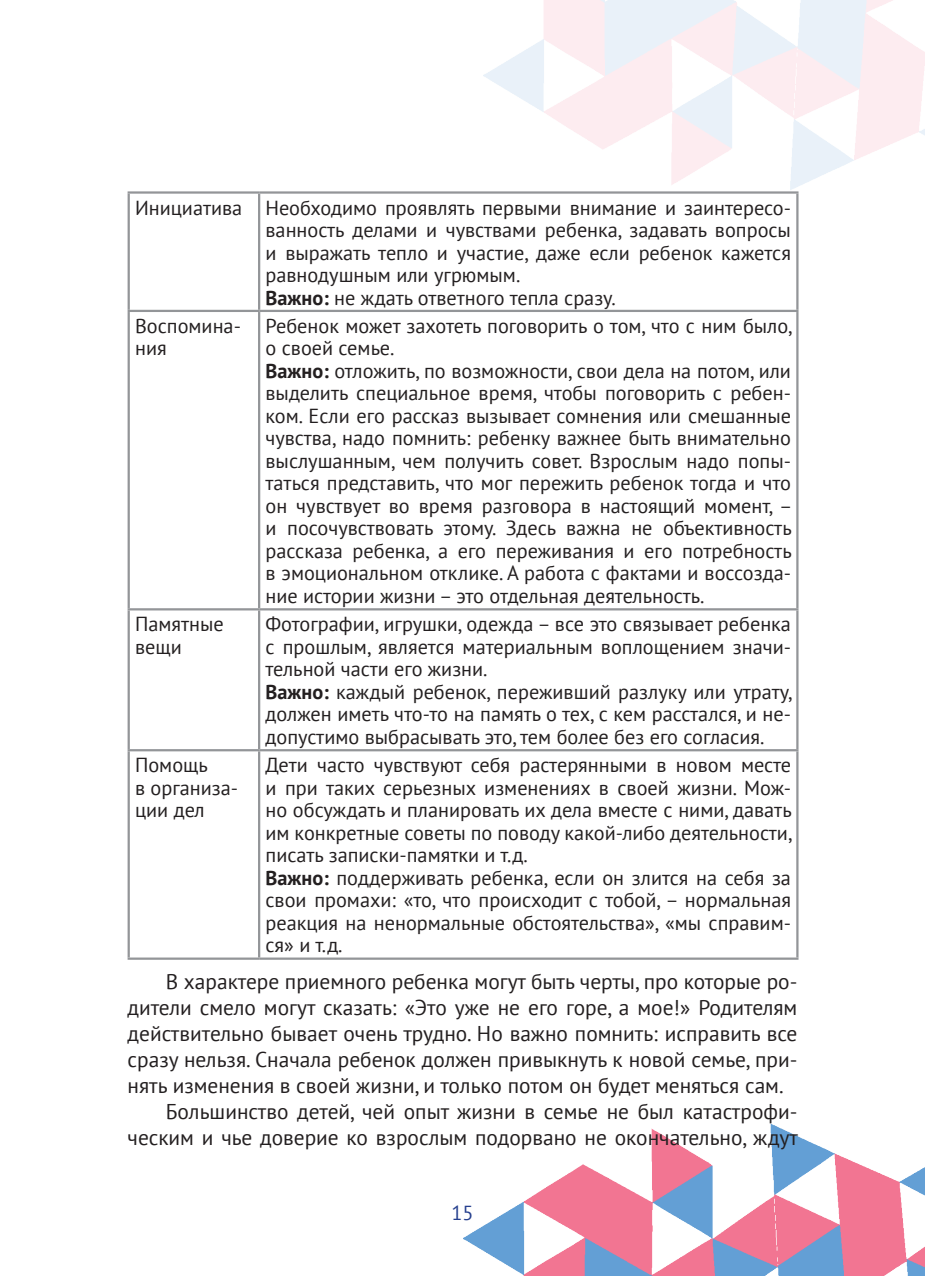
<style>
.page{position:relative;width:925px;height:1276px;background:#fff}
.page>*{position:absolute;margin:0;border:0;box-sizing:border-box;transform-origin:0 0}
.t1{font:21.38px "PT Sans";color:#231f20}
.t2{font:20.25px/22.5px "PT Sans";color:#231f20}
.t3{font:20.25px "PT Sans";color:#253f8e}
.s1{font-weight:700}
</style>
<div class="page">
<img style="left:464px;top:1123px;width:461px;height:153px">
<hr style="left:128px;top:191px;width:131px;height:3px;background:#939598">
<hr style="left:128px;top:194px;width:2px;height:116px;background:#939598">
<hr style="left:259px;top:191px;width:539px;height:3px;background:#939598">
<hr style="left:258px;top:194px;width:2px;height:116px;background:#939598">
<hr style="left:796px;top:194px;width:2px;height:116px;background:#939598">
<hr style="left:128px;top:310px;width:131px;height:2px;background:#939598">
<hr style="left:128px;top:312px;width:2px;height:296px;background:#939598">
<hr style="left:259px;top:310px;width:539px;height:2px;background:#939598">
<hr style="left:258px;top:312px;width:2px;height:296px;background:#939598">
<hr style="left:796px;top:312px;width:2px;height:296px;background:#939598">
<hr style="left:128px;top:608px;width:131px;height:2px;background:#939598">
<hr style="left:128px;top:610px;width:2px;height:139px;background:#939598">
<hr style="left:259px;top:608px;width:539px;height:2px;background:#939598">
<hr style="left:258px;top:610px;width:2px;height:139px;background:#939598">
<hr style="left:796px;top:610px;width:2px;height:139px;background:#939598">
<hr style="left:128px;top:749px;width:131px;height:2px;background:#939598">
<hr style="left:128px;top:751px;width:2px;height:206px;background:#939598">
<hr style="left:259px;top:749px;width:539px;height:2px;background:#939598">
<hr style="left:258px;top:751px;width:2px;height:206px;background:#939598">
<hr style="left:796px;top:751px;width:2px;height:206px;background:#939598">
<hr style="left:128px;top:957px;width:131px;height:2px;background:#939598">
<hr style="left:259px;top:957px;width:539px;height:2px;background:#939598">
<p class="t2" style="left:265px;top:196px;width:527px;text-indent:-130px">Инициатива Необходимо проявлять первыми внимание и заинтересо&shy;ванность делами и чувствами ребенка, задавать вопросы и выражать тепло и участие, даже если ребенок кажется равнодушным или угрюмым.<br><span class="s1">Важно:</span> не ждать ответного тепла сразу.</p>
<p class="t2" style="left:135px;top:314px;width:107px">Воспомина&shy;ния</p>
<p class="t2" style="left:265px;top:314px;width:529px">Ребенок может захотеть поговорить о том, что с ним было, о своей семье.<br><span class="s1">Важно:</span> отложить, по возможности, свои дела на потом, или выделить специальное время, чтобы поговорить с ребен&shy;ком. Если его рассказ вызывает сомнения или смешанные чувства, надо помнить: ребенку важнее быть внимательно выслушанным, чем получить совет. Взрослым надо попы&shy;таться представить, что мог пережить ребенок тогда и что он чувствует во время разговора в настоящий момент, – и посочувствовать этому. Здесь важна не объективность рассказа ребенка, а его переживания и его потребность в эмоциональном отклике. А работа с фактами и воссозда&shy;ние истории жизни – это отдельная деятельность.</p>
<p class="t2" style="left:135px;top:612px;width:90px">Памятные вещи</p>
<p class="t2" style="left:265px;top:612px;width:528px">Фотографии, игрушки, одежда – все это связывает ребенка с прошлым, является материальным воплощением значи&shy;тельной части его жизни.<br><span class="s1">Важно:</span> каждый ребенок, переживший разлуку или утрату, должен иметь что-то на память о тех, с кем расстался, и не&shy;допустимо выбрасывать это, тем более без его согласия.</p>
<p class="t2" style="left:135px;top:753px;width:105px">Помощь<br>в организа&shy;ции дел</p>
<p class="t2" style="left:265px;top:753px;width:528px">Дети часто чувствуют себя растерянными в новом месте и при таких серьезных изменениях в своей жизни. Мож&shy;но обсуждать и планировать их дела вместе с ними, давать им конкретные советы по поводу какой-либо деятельности, писать записки-памятки и т.д.<br><span class="s1">Важно:</span> поддерживать ребенка, если он злится на себя за свои промахи: «то, что происходит с тобой, – нормальная реакция на ненормальные обстоятельства», «мы справим&shy;ся» и т.д.</p>
<p class="t1" style="left:166px;top:968px;width:633px">В характере приемного ребенка могут быть черты, про которые ро-</p>
<p class="t1" style="left:128px;top:994px;width:671px">дители смело могут сказать: «Это уже не его горе, а мое!» Родителям</p>
<p class="t1" style="left:128px;top:1020px;width:671px">действительно бывает очень трудно. Но важно помнить: исправить все</p>
<p class="t1" style="left:128px;top:1046px;width:671px">сразу нельзя. Сначала ребенок должен привыкнуть к новой семье, при-</p>
<p class="t1" style="left:128px;top:1071px;width:657px">нять изменения в своей жизни, и только потом он будет меняться сам.</p>
<p class="t1" style="left:166px;top:1097px;width:633px">Большинство детей, чей опыт жизни в семье не был катастрофи-</p>
<p class="t1" style="left:128px;top:1123px;width:672px">ческим и чье доверие ко взрослым подорвано не окончательно, ждут</p>
<p class="t3" style="left:451px;top:1199px;width:24px">15</p>
</div>
